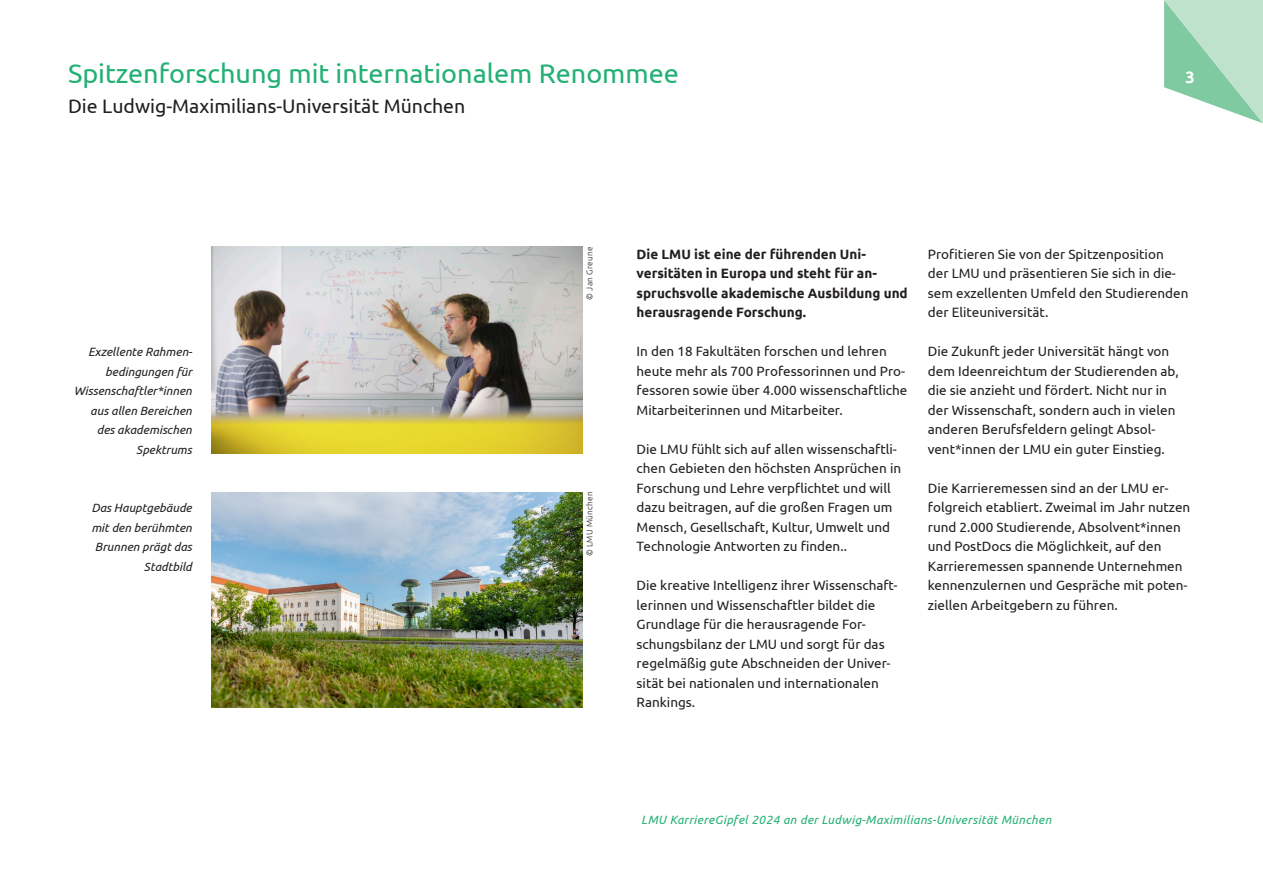
<style>
.page{position:relative;width:1263px;height:893px;background:#fff}
.page>*{position:absolute;margin:0;border:0;box-sizing:border-box;transform-origin:0 0}
._01_Headline_grün{font:27px "Ubuntu";color:#23b076}
._02_Headline_light_s{font:19.5px "Ubuntu";color:#231f20}
.t1{font:700 16.5px "Ubuntu";color:#fff}
._05_Fließtext{font:13.5px/19.5px "Ubuntu";color:#231f20}
._04_Einleitung_bold{font:700 13.5px/19.5px "Ubuntu";color:#231f20}
._06_Bildunterschrift{font:italic 12px/19.5px "Ubuntu";color:#231f20;text-align:right}
._05_Fließtext-2{font:italic 12px "Ubuntu";letter-spacing:.03em;color:#23b076}
._06_Bildunterschrift-2{font:300 8.25px "Ubuntu";letter-spacing:.03em;color:#231f20}
</style>
<div class="page">
<svg style="left:1164px;top:0;width:99px;height:123px;background:#b1ddc4"></svg>
<img style="left:211px;top:247px;width:372px;height:207px">
<img style="left:211px;top:493px;width:372px;height:214px">
<p class="_01_Headline_grün" style="left:68px;top:57px;width:612px">Spitzenforschung mit internationalem Renommee</p>
<p class="_02_Headline_light_s" style="left:68px;top:95px;width:399px">Die Ludwig-Maximilians-Universität München</p>
<p class="t1" style="left:1185px;top:67px;width:11px">3</p>
<p class="_06_Bildunterschrift" style="left:74px;top:342px;width:120px">Exzellente Rahmen&shy;bedingungen für<br>Wissenschaftler*innen aus allen Bereichen des akademischen<br>Spektrums</p>
<p class="_06_Bildunterschrift" style="left:91px;top:498px;width:102px">Das Hauptgebäude mit den berühmten<br>Brunnen prägt das<br>Stadtbild</p>
<p class="_06_Bildunterschrift-2" style="left:585px;top:300px;width:55px;rotate:-90deg">© Jan Greune</p>
<p class="_06_Bildunterschrift-2" style="left:585px;top:556px;width:66px;rotate:-90deg">© LMU München</p>
<p class="_04_Einleitung_bold" style="left:637px;top:244px;width:273px">Die LMU ist eine der führenden Uni&shy;versitäten in Europa und steht für an&shy;spruchsvolle akademische Ausbildung und herausragende Forschung.</p>
<p class="_05_Fließtext" style="left:637px;top:341px;width:272px">In den 18 Fakultäten forschen und lehren heute mehr als 700 Professorinnen und Pro&shy;fessoren sowie über 4.000 wissenschaftliche Mitarbeiterinnen und Mitarbeiter.</p>
<p class="_05_Fließtext" style="left:637px;top:439px;width:266px">Die LMU fühlt sich auf allen wissenschaftli&shy;chen Gebieten den höchsten Ansprüchen in Forschung und Lehre verpflichtet und will dazu beitragen, auf die großen Fragen um Mensch, Gesellschaft, Kultur, Umwelt und Technologie Antworten zu finden..</p>
<p class="_05_Fließtext" style="left:637px;top:575px;width:262px">Die kreative Intelligenz ihrer Wissenschaft&shy;lerinnen und Wissenschaftler bildet die Grundlage für die herausragende For&shy;schungsbilanz der LMU und sorgt für das regelmäßig gute Abschneiden der Univer&shy;sität bei nationalen und internationalen Rankings.</p>
<p class="_05_Fließtext" style="left:928px;top:244px;width:262px">Profitieren Sie von der Spitzenposition<br>der LMU und präsentieren Sie sich in die&shy;sem exzellenten Umfeld den Studierenden der Eliteuniversität.</p>
<p class="_05_Fließtext" style="left:928px;top:341px;width:253px">Die Zukunft jeder Universität hängt von dem Ideenreichtum der Studierenden ab, die sie anzieht und fördert. Nicht nur in der Wissenschaft, sondern auch in vielen anderen Berufsfeldern gelingt Absol&shy;vent*innen der LMU ein guter Einstieg.</p>
<p class="_05_Fließtext" style="left:928px;top:478px;width:264px">Die Karrieremessen sind an der LMU er&shy;folgreich etabliert. Zweimal im Jahr nutzen rund 2.000 Studierende, Absolvent*innen und PostDocs die Möglichkeit, auf den Karrieremessen spannende Unternehmen kennenzulernen und Gespräche mit poten&shy;ziellen Arbeitgebern zu führen.</p>
<p class="_05_Fließtext-2" style="left:641px;top:813px;width:412px">LMU KarriereGipfel 2024 an der Ludwig-Maximilians-Universität München</p>
</div>
